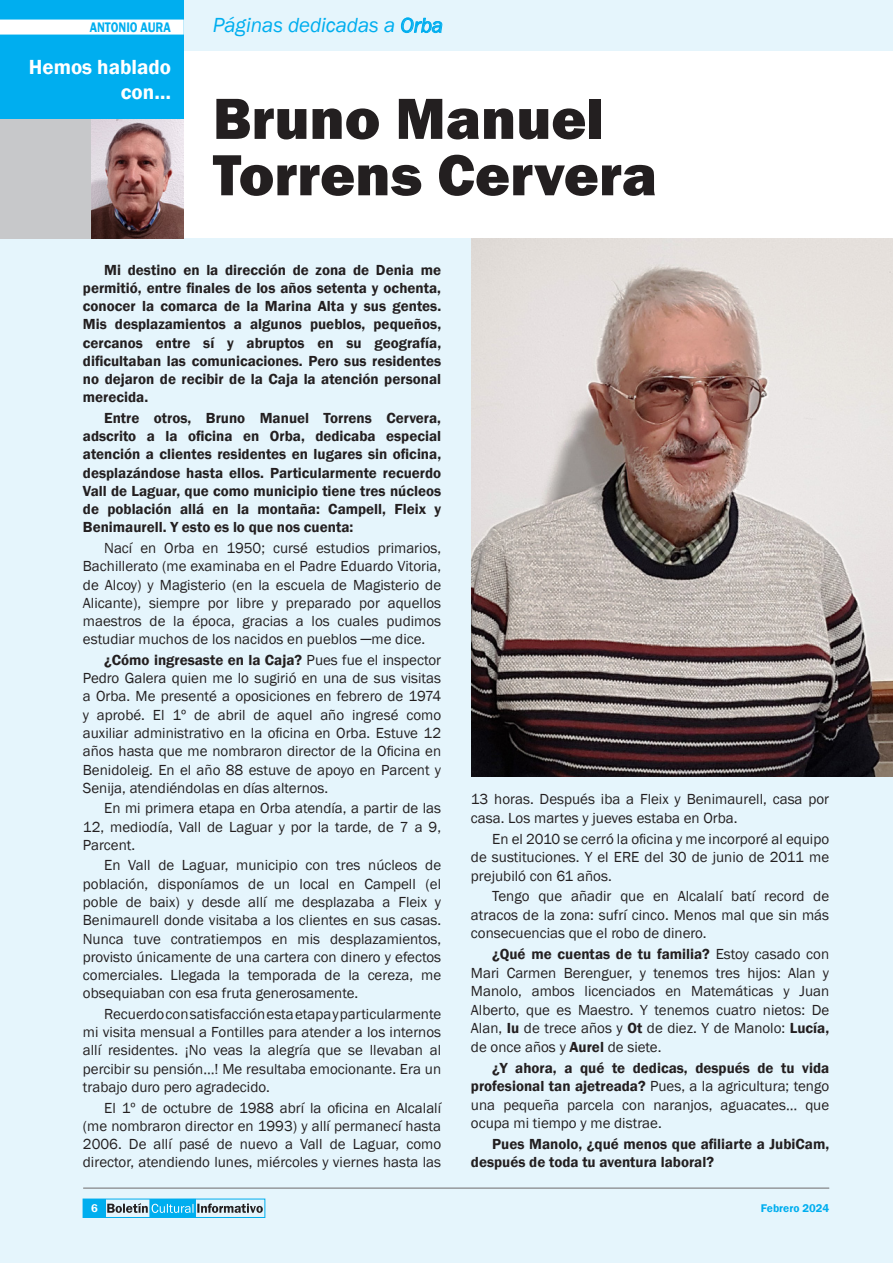
<style>
.page{position:relative;width:893px;height:1263px;background:#fff}
.page>*{position:absolute;margin:0;border:0;box-sizing:border-box;transform-origin:0 0}
.t1{font:800 60px/56.4px "Franklin Gothic";color:#231f20}
.t2{font:italic 21px "Franklin Gothic";letter-spacing:-.005em;color:#00aeef}
.t3{font:600 21px/25.2px "Franklin Gothic";color:#fff;text-align:right}
.t4{font:15px/18.3px "Franklin Gothic";color:#231f20;text-align:justify}
.t5{font:600 15px/18.3px "Franklin Gothic";color:#231f20;text-align:justify}
.t6{font:600 14.25px "Franklin Gothic";color:#00aeef;scale:.85 1}
.t7{font:600 11.55px "Franklin Gothic";color:#00aeef}
.t8{font:600 11.55px "Franklin Gothic";color:#fff}
.s1{font-weight:600}
</style>
<div class="page">
<div style="left:0;top:238px;width:893px;height:1025px;background:#e5f5fc"></div>
<div style="left:149px;top:1199px;width:47px;height:18px;background:#00aeef"></div>
<svg style="left:107px;top:1203px;width:156px;height:10px"></svg>
<div style="left:83px;top:1199px;width:23px;height:18px;background:#00aeef"></div>
<div style="left:83px;top:1199px;width:182px;height:18px;border:1px solid #00aeef"></div>
<hr style="left:83px;top:1188px;width:746px;height:1px;background:#939598">
<div style="left:0;top:0;width:893px;height:51px;background:#e5f5fc"></div>
<div style="left:0;top:0;width:184px;height:119px;background:#00aeef"></div>
<div style="left:0;top:119px;width:184px;height:119px;background:#c7c8ca"></div>
<div style="left:0;top:20px;width:184px;height:15px;background:#fff"></div>
<img style="left:92px;top:119px;width:91px;height:119px">
<img style="left:471px;top:238px;width:422px;height:538px">
<p class="t6" style="left:90px;top:18px;width:97px">ANTONIO AURA</p>
<h2 class="t3" style="left:29px;top:55px;width:144px">Hemos hablado con…</h2>
<h2 class="t2" style="left:213px;top:12px;width:232px">Páginas dedicadas a Orba</h2>
<h1 class="t1" style="left:213px;top:90px;width:446px">Bruno Manuel<br>Torrens Cervera</h1>
<p class="t5" style="left:83px;top:261px;width:360px;text-indent:21px">Mi destino en la dirección de zona de Denia me permitió, entre finales de los años setenta y ochenta, conocer la comarca de la Marina Alta y sus gentes.<br>Mis desplazamientos a algunos pueblos, pequeños, cercanos entre sí y abruptos en su geografía, dificultaban las comunicaciones. Pero sus residentes no dejaron de recibir de la Caja la atención personal merecida.</p>
<p class="t5" style="left:83px;top:409px;width:360px;text-indent:21px">Entre otros, Bruno Manuel Torrens Cervera, adscrito a la oficina en Orba, dedicaba especial atención a clientes residentes en lugares sin oficina, desplazándose hasta ellos. Particularmente recuerdo Vall de Laguar, que como municipio tiene tres núcleos de población allá en la montaña: Campell, Fleix y Benimaurell. Y esto es lo que nos cuenta:</p>
<p class="t4" style="left:83px;top:539px;width:360px;text-indent:21px">Nací en Orba en 1950; cursé estudios primarios, Bachillerato (me examinaba en el Padre Eduardo Vitoria, de Alcoy) y Magisterio (en la escuela de Magisterio de Alicante), siempre por libre y preparado por aquellos maestros de la época, gracias a los cuales pudimos estudiar muchos de los nacidos en pueblos ─me dice.</p>
<p class="t4" style="left:83px;top:651px;width:360px;text-indent:21px"><span class="s1">¿Cómo ingresaste en la Caja?</span> Pues fue el inspector Pedro Galera quien me lo sugirió en una de sus visitas a Orba. Me presenté a oposiciones en febrero de 1974 y aprobé. El 1º de abril de aquel año ingresé como auxiliar administrativo en la oficina en Orba. Estuve 12 años hasta que me nombraron director de la Oficina en Benidoleig. En el año 88 estuve de apoyo en Parcent y Senija, atendiéndolas en días alternos.</p>
<p class="t4" style="left:83px;top:799px;width:360px;text-indent:21px">En mi primera etapa en Orba atendía, a partir de las 12, mediodía, Vall de Laguar y por la tarde, de 7 a 9, Parcent.</p>
<p class="t4" style="left:83px;top:857px;width:360px;text-indent:21px">En Vall de Laguar, municipio con tres núcleos de población, disponíamos de un local en Campell (el poble de baix) y desde allí me desplazaba a Fleix y Benimaurell donde visitaba a los clientes en sus casas.<br>Nunca tuve contratiempos en mis desplazamientos, provisto únicamente de una cartera con dinero y efectos comerciales. Llegada la temporada de la cereza, me obsequiaban con esa fruta generosamente.</p>
<p class="t4" style="left:83px;top:1005px;width:360px;text-indent:21px">Recuerdo con satisfacción esta etapa y particularmente mi visita mensual a Fontilles para atender a los internos allí residentes. ¡No veas la alegría que se llevaban al percibir su pensión…! Me resultaba emocionante. Era un trabajo duro pero agradecido.</p>
<p class="t4" style="left:83px;top:1099px;width:360px;text-indent:21px">El 1º de octubre de 1988 abrí la oficina en Alcalalí (me nombraron director en 1993) y allí permanecí hasta 2006. De allí pasé de nuevo a Vall de Laguar, como director, atendiendo lunes, miércoles y viernes hasta las</p>
<p class="t4" style="left:471px;top:790px;width:360px">13 horas. Después iba a Fleix y Benimaurell, casa por casa. Los martes y jueves estaba en Orba.</p>
<p class="t4" style="left:471px;top:830px;width:360px;text-indent:21px">En el 2010 se cerró la oficina y me incorporé al equipo de sustituciones. Y el ERE del 30 de junio de 2011 me prejubiló con 61 años.</p>
<p class="t4" style="left:471px;top:887px;width:360px;text-indent:21px">Tengo que añadir que en Alcalalí batí record de atracos de la zona: sufrí cinco. Menos mal que sin más consecuencias que el robo de dinero.</p>
<p class="t4" style="left:471px;top:945px;width:360px;text-indent:21px"><span class="s1">¿Qué me cuentas de tu familia?</span> Estoy casado con Mari Carmen Berenguer, y tenemos tres hijos: Alan y Manolo, ambos licenciados en Matemáticas y Juan Alberto, que es Maestro. Y tenemos cuatro nietos: De Alan, <span class="s1">Iu</span> de trece años y <span class="s1">Ot</span> de diez. Y de Manolo: <span class="s1">Lucía, </span>de once años y <span class="s1">Aurel</span> de siete.</p>
<p class="t4" style="left:471px;top:1059px;width:360px;text-indent:21px"><span class="s1">¿Y ahora, a qué te dedicas, después de tu vida profesional tan ajetreada?</span> Pues, a la agricultura; tengo una pequeña parcela con naranjos, aguacates… que ocupa mi tiempo y me distrae.</p>
<p class="t5" style="left:471px;top:1135px;width:360px;text-indent:21px">Pues Manolo, ¿qué menos que afiliarte a JubiCam, después de toda tu aventura laboral?</p>
<p class="t8" style="left:91px;top:1201px;width:8px">6</p>
<p class="t7" style="left:761px;top:1201px;width:70px">Febrero 2024</p>
</div>
